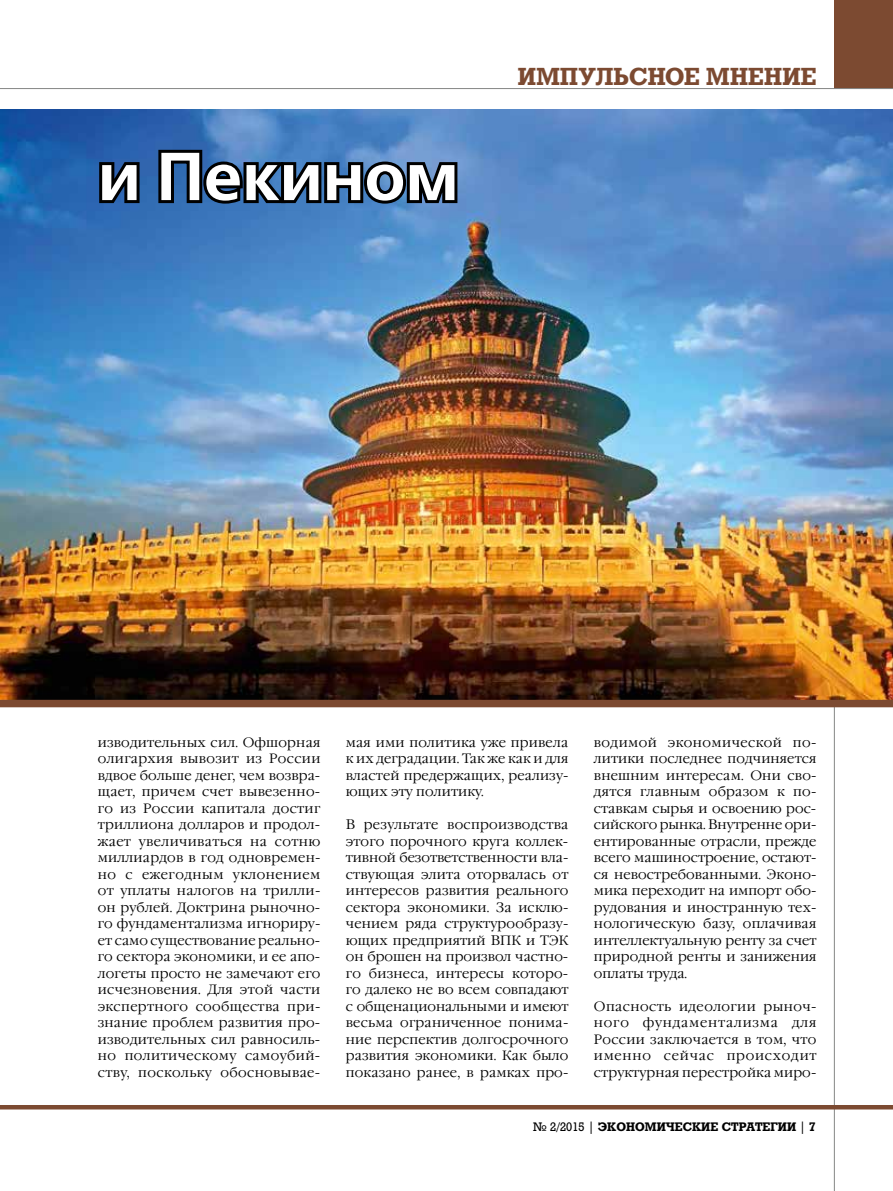
<style>
.page{position:relative;width:893px;height:1191px;background:#fff}
.page>*{position:absolute;margin:0;border:0;box-sizing:border-box;transform-origin:0 0}
.t1{font:700 67.5px "Free Set C";color:#fff}
.t2{font:700 24px "Rodeo";letter-spacing:.005em;color:#7c4a31}
.t3{font:300 13.5px/16.5px "Garamond C";letter-spacing:.015em;color:#000;text-align:justify}
.t4{font:700 12px "Rodeo";color:#000}
.s1{font-weight:400}
</style>
<div class="page">
<div style="left:834px;top:0;width:59px;height:89px;background:#7c4a31"></div>
<hr style="left:0;top:88px;width:893px;height:1px;background:#868786">
<hr style="left:834px;top:692px;width:1px;height:499px;background:#868786">
<img style="left:0;top:110px;width:893px;height:590px">
<svg style="left:96px;top:159px;width:47px;height:47px;background:#132b4b"></svg>
<svg style="left:155px;top:147px;width:305px;height:61px;background:#294466"></svg>
<div style="left:0;top:700px;width:893px;height:7px;background:#7c4a31"></div>
<hr style="left:0;top:1105px;width:893px;height:4px;background:#7c4a31">
<h1 class="t1" style="left:98px;top:138px;width:362px">и Пекином</h1>
<h2 class="t2" style="left:518px;top:62px;width:300px">ИМПУЛЬСНОЕ МНЕНИЕ</h2>
<p class="t3" style="left:98px;top:734px;width:224px">изводительных сил. Офшорная олигархия вывозит из России вдвое больше денег, чем возвра&shy;щает, причем счет вывезенно&shy;го из России капитала достиг триллиона долларов и продол&shy;жает увеличиваться на сотню миллиардов в год одновремен&shy;но с ежегодным уклонением от уплаты налогов на трилли&shy;он рублей. Доктрина рыночно&shy;го фундаментализма игнориру&shy;ет само существование реально&shy;го сектора экономики, и ее апо&shy;логеты просто не замечают его исчезновения. Для этой части экспертного сообщества при&shy;знание проблем развития про&shy;изводительных сил равносиль&shy;но политическому самоубий&shy;ству, поскольку обосновывае-</p>
<p class="t3" style="left:346px;top:734px;width:224px">мая ими политика уже привела к их деградации. Так же как и для властей предержащих, реализу&shy;ющих эту политику.</p>
<p class="t3" style="left:346px;top:816px;width:224px">В результате воспроизводства этого порочного круга коллек&shy;тивной безответственности вла&shy;ствующая элита оторвалась от интересов развития реального сектора экономики. За исклю&shy;чением ряда структурообразу&shy;ющих предприятий ВПК и ТЭК он брошен на произвол частно&shy;го бизнеса, интересы которо&shy;го далеко не во всем совпадают с общенациональными и имеют весьма ограниченное понима&shy;ние перспектив долгосрочного развития экономики. Как было показано ранее, в рамках про-</p>
<p class="t3" style="left:594px;top:734px;width:224px">водимой экономической по&shy;литики последнее подчиняется внешним интересам. Они сво&shy;дятся главным образом к по&shy;ставкам сырья и освоению рос&shy;сийского рынка. Внутренне ори&shy;ентированные отрасли, прежде всего машиностроение, остают&shy;ся невостребованными. Эконо&shy;мика переходит на импорт обо&shy;рудования и иностранную тех&shy;нологическую базу, оплачивая интеллектуальную ренту за счет природной ренты и занижения оплаты труда.</p>
<p class="t3" style="left:594px;top:998px;width:224px">Опасность идеологии рыноч&shy;ного фундаментализма для России заключается в том, что именно сейчас происходит структурная перестройка миро-</p>
<p class="t4" style="left:533px;top:1119px;width:284px"><span class="s1">№ 2/2015 |</span> ЭКОНОМИЧЕСКИЕ СТРАТЕГИИ <span class="s1">|</span> 7</p>
</div>
